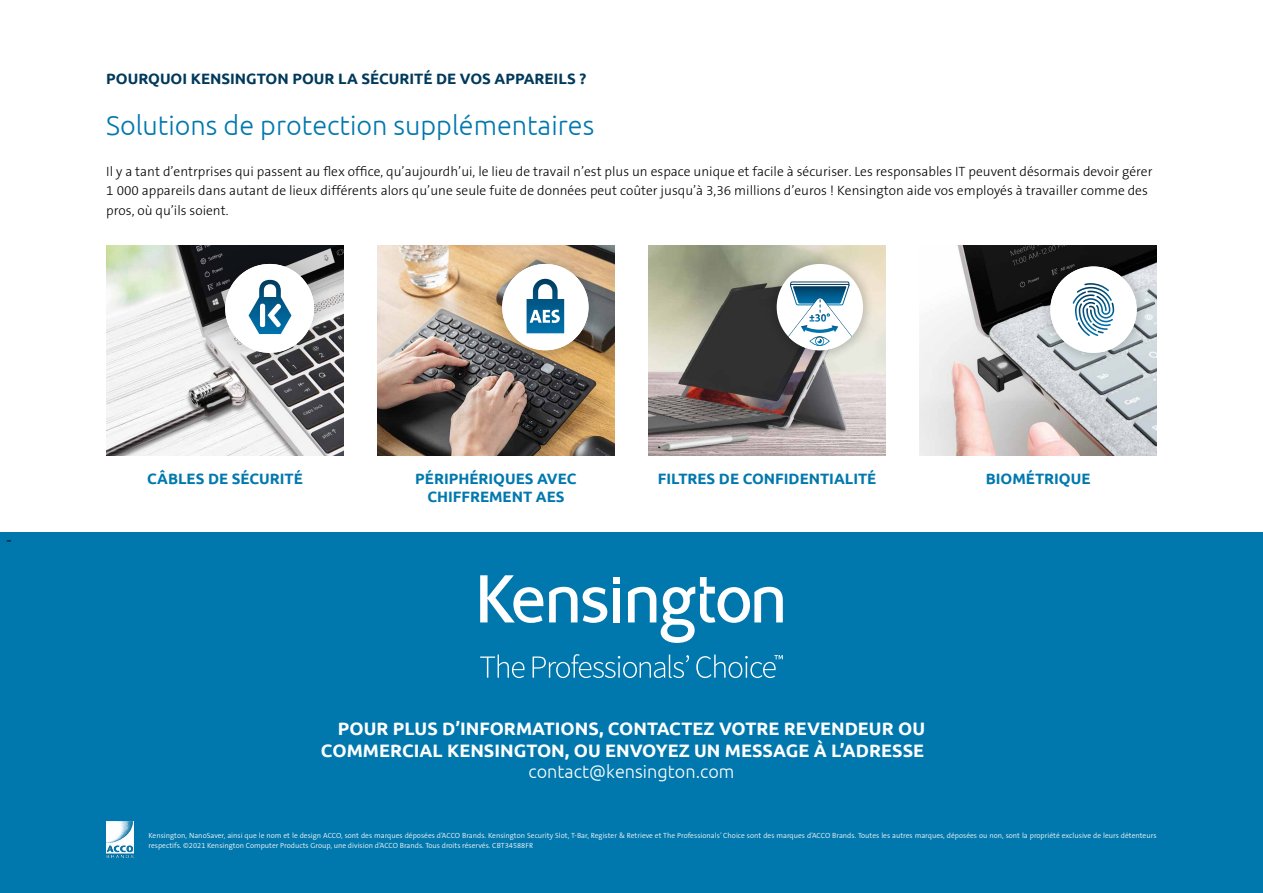
<style>
.page{position:relative;width:1263px;height:893px;background:#fff}
.page>*{position:absolute;margin:0;border:0;box-sizing:border-box;transform-origin:0 0}
.Body{font:300 27px "Ubuntu";color:#0078ae}
.t1{font:700 18px "Ubuntu";color:#fff}
.t2{font:300 18px "Ubuntu";color:#fff}
.t3{font:18px "Minion Pro";color:#000}
.Bulleted_text{font:700 15px/18px "Ubuntu";color:#0078ae;text-align:center}
.Body-2{font:700 15px "Ubuntu";color:#00395b}
.Bulleted_text-2{font:13.5px/19.5px "The Sans KENSINGTON3 Li";color:#000}
.t4{font:7.5px/10.4px "The Sans KENSINGTON4 SL";color:#f6f6f6}
.s1{font-style:inherit}
</style>
<div class="page">
<div style="left:0;top:532px;width:1263px;height:361px;background:#0078ae"></div>
<svg style="left:614px;top:577px;width:6px;height:6px"></svg>
<div style="left:614px;top:588px;width:6px;height:34px;background:#fff"></div>
<svg style="left:549px;top:587px;width:28px;height:35px"></svg>
<svg style="left:480px;top:575px;width:63px;height:48px"></svg>
<svg style="left:628px;top:577px;width:155px;height:66px"></svg>
<svg style="left:583px;top:587px;width:24px;height:36px"></svg>
<svg style="left:480px;top:655px;width:44px;height:23px"></svg>
<svg style="left:533px;top:654px;width:156px;height:24px"></svg>
<svg style="left:696px;top:655px;width:87px;height:23px"></svg>
<img style="left:107px;top:821px;width:26px;height:36px">
<img style="left:377px;top:245px;width:237px;height:210px">
<img style="left:648px;top:245px;width:237px;height:210px">
<img style="left:919px;top:245px;width:238px;height:210px">
<img style="left:107px;top:245px;width:237px;height:210px">
<div style="left:1038px;top:254px;width:111px;height:111px;background:#000;opacity:.15"></div>
<svg style="left:1050px;top:266px;width:87px;height:87px"></svg>
<div style="left:490px;top:252px;width:111px;height:110px;background:#000;opacity:.15"></div>
<img style="left:502px;top:264px;width:86px;height:86px">
<div style="left:200px;top:238px;width:140px;height:140px;background:#000;opacity:.2"></div>
<svg style="left:225px;top:264px;width:89px;height:89px"></svg>
<div style="left:765px;top:252px;width:110px;height:110px;background:#000;opacity:.15"></div>
<div style="left:777px;top:264px;width:86px;height:86px;background:#fff;border-radius:50%"></div>
<div style="left:790px;top:282px;width:59px;height:5px;border:1px solid #fff"></div>
<svg style="left:777px;top:284px;width:86px;height:66px"></svg>
<p class="Body-2" style="left:106px;top:69px;width:481px">POURQUOI KENSINGTON POUR LA SÉCURITÉ DE VOS APPAREILS ?</p>
<p class="Body" style="left:106px;top:109px;width:490px">Solutions de protection supplémentaires</p>
<p class="Bulleted_text-2" style="left:106px;top:162px;width:1048px">Il y a tant d’entrprises qui passent au flex office, qu’aujourdh’ui, le lieu de travail n’est plus un espace unique et facile à sécuriser. Les responsables IT peuvent désormais devoir gérer<br>1 000 appareils dans autant de lieux différents alors qu’une seule fuite de données peut coûter jusqu’à 3,36 millions d’euros ! Kensington aide vos employés à travailler comme des pros, où qu’ils soient.</p>
<p class="t3" style="left:6px;top:528px;width:8px">-</p>
<p class="Bulleted_text" style="left:147px;top:469px;width:157px">CÂBLES DE SÉCURITÉ</p>
<p class="Bulleted_text" style="left:658px;top:469px;width:220px">FILTRES DE CONFIDENTIALITÉ</p>
<p class="Bulleted_text" style="left:986px;top:469px;width:106px">BIOMÉTRIQUE</p>
<p class="Bulleted_text" style="left:415px;top:469px;width:163px">PÉRIPHÉRIQUES AVEC<br>CHIFFREMENT AES</p>
<p class="t1" style="left:338px;top:718px;width:589px">POUR PLUS D’INFORMATIONS, CONTACTEZ VOTRE REVENDEUR OU</p>
<p class="t1" style="left:321px;top:739px;width:605px"><span class="s1">COMMERCIAL</span> KENSINGTON, OU ENVOYEZ UN MESSAGE À L’ADRESSE</p>
<p class="t2" style="left:528px;top:761px;width:207px">contact@kensington.com</p>
<p class="t4" style="left:149px;top:830px;width:1009px">Kensington, NanoSaver, ainsi que le nom et le design ACCO, sont des marques déposées d’ACCO Brands. Kensington Security Slot, T-Bar, Register &amp; Retrieve et The Professionals’ Choice sont des marques d’ACCO Brands. Toutes les autres marques, déposées ou non, sont la propriété exclusive de leurs détenteurs respectifs. ©2021 Kensington Computer Products Group, une division d’ACCO Brands. Tous droits réservés. CBT34588FR</p>
</div>
